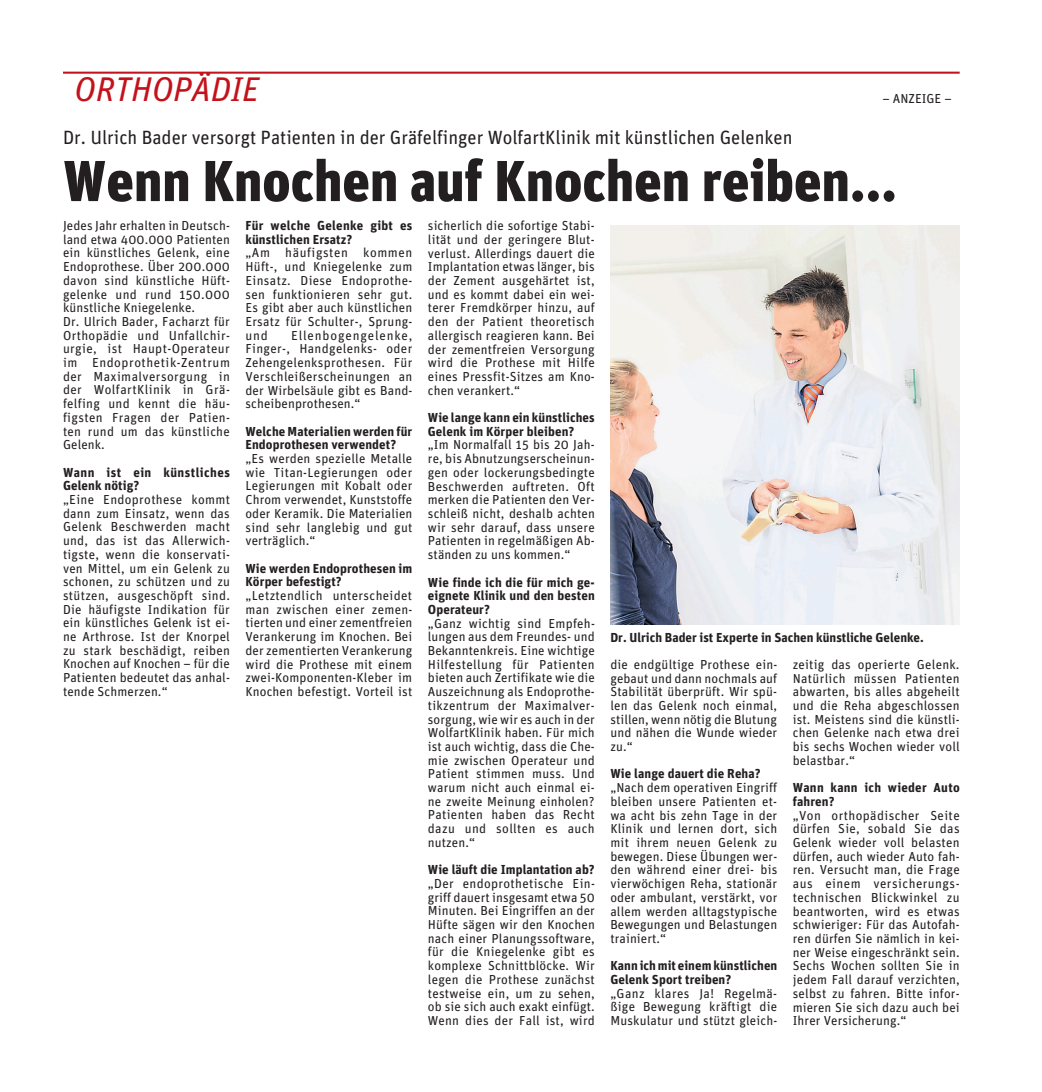
<style>
.page{position:relative;width:1042px;height:1092px;background:#fff}
.page>*{position:absolute;margin:0;border:0;box-sizing:border-box;transform-origin:0 0}
.t1{font:900 57.57px "Unit";color:#231f20;scale:.95 1}
.t2{font:italic 34.3px "Unit";color:#c4121a}
.t3{font:19.25px "Unit";color:#231f20}
.t4{font:12.95px/13.7px "Unit";letter-spacing:.01em;color:#231f20;text-align:justify}
.t5{font:700 12.95px/13.7px "Unit";letter-spacing:.01em;color:#231f20}
.t6{font:700 12.95px/13.7px "Unit";letter-spacing:.035em;color:#231f20}
</style>
<div class="page">
<hr style="left:63px;top:72px;width:896px;height:2px;background:#c4121a">
<img style="left:610px;top:225px;width:349px;height:400px">
<h2 class="t2" style="left:75px;top:69px;width:186px">ORTHOPÄDIE</h2>
<p class="t4" style="left:882px;top:91px;width:71px">– ANZEIGE –</p>
<h3 class="t3" style="left:63px;top:125px;width:731px">Dr. Ulrich Bader versorgt Patienten in der Gräfelfinger WolfartKlinik mit künstlichen Gelenken</h3>
<h1 class="t1" style="left:63px;top:145px;width:879px">Wenn Knochen auf Knochen reiben...</h1>
<p class="t4" style="left:63px;top:218px;width:168px;text-align:left">Jedes Jahr erhalten in Deutsch&shy;land etwa 400.000 Patienten ein künstliches Gelenk, eine<br>Endoprothese. Über 200.000 davon sind künstliche Hüft&shy;gelenke und rund 150.000 künstliche Kniegelenke.<br>Dr. Ulrich Bader, Facharzt für<br>Orthopädie und Unfallchir&shy;urgie, ist Haupt-Operateur im Endoprothetik-Zentrum der Maximalversorgung in der WolfartKlinik in Grä&shy;felfing und kennt die häu&shy;figsten Fragen der Patien&shy;ten rund um das künstliche<br>Gelenk.</p>
<p class="t6" style="left:63px;top:465px;width:168px">Wann ist ein künstliches<br>Gelenk nötig?</p>
<p class="t4" style="left:63px;top:492px;width:168px">„Eine Endoprothese kommt dann zum Einsatz, wenn das Gelenk Beschwerden macht und, das ist das Allerwich&shy;tigste, wenn die konservati&shy;ven Mittel, um ein Gelenk zu schonen, zu schützen und zu stützen, ausgeschöpft sind.<br>Die häufigste Indikation für ein künstliches Gelenk ist ei&shy;ne Arthrose. Ist der Knorpel zu stark beschädigt, reiben Knochen auf Knochen – für die Patienten bedeutet das anhal&shy;tende Schmerzen.“</p>
<p class="t5" style="left:245px;top:218px;width:168px">Für welche Gelenke gibt es künstlichen Ersatz?</p>
<p class="t4" style="left:245px;top:246px;width:168px">„Am häufigsten kommen Hüft-, und Kniegelenke zum Einsatz. Diese Endoprothe&shy;sen funktionieren sehr gut.<br>Es gibt aber auch künstlichen Ersatz für Schulter-, Sprung&shy;und</p>
<p class="t4" style="left:428px;top:218px;width:168px">sicherlich die sofortige Stabi&shy;lität und der geringere Blut&shy;verlust. Allerdings dauert die Implantation etwas länger, bis der Zement ausgehärtet ist, und es kommt dabei ein wei&shy;terer Fremdkörper hinzu, auf den der Patient theoretisch allergisch reagieren kann. Bei der zementfreien Versorgung wird die Prothese mit Hilfe eines Pressfit-Sitzes am Kno&shy;chen verankert.“</p>
<p class="t5" style="left:428px;top:410px;width:168px">Wie lange kann ein künstliches<br>Gelenk im Körper bleiben?</p>
<p class="t4" style="left:428px;top:437px;width:168px">„Im Normalfall 15 bis 20 Jah&shy;re, bis Abnutzungserscheinun&shy;gen oder lockerungsbedingte Beschwerden auftreten. Oft merken die Patienten den Ver&shy;schleiß nicht, deshalb achten wir sehr darauf, dass unsere Patienten in regelmäßigen Ab&shy;ständen zu uns kommen.“</p>
<p class="t5" style="left:428px;top:575px;width:168px;text-align:justify">Wie finde ich die für mich ge&shy;eignete Klinik und den besten Operateur?</p>
<p class="t4" style="left:428px;top:615px;width:168px">„Ganz wichtig sind Empfeh&shy;lungen aus dem Freundes- und Bekanntenkreis. Eine wichtige Hilfestellung für Patienten bieten auch Zertifikate wie die Auszeichnung als Endoprothe&shy;tikzentrum der Maximalver&shy;sorgung, wie wir es auch in der WolfartKlinik haben. Für mich ist auch wichtig, dass die Che&shy;mie zwischen Operateur und Patient stimmen muss. Und warum nicht auch einmal ei&shy;ne zweite Meinung einholen?<br>Patienten haben das Recht dazu und sollten es auch nutzen.“</p>
<p class="t5" style="left:428px;top:862px;width:168px">Wie läuft die Implantation ab?</p>
<p class="t4" style="left:428px;top:876px;width:168px">„Der endoprothetische Ein&shy;griff dauert insgesamt etwa 50<br>Minuten. Bei Eingriffen an der Hüfte sägen wir den Knochen nach einer Planungssoftware, für die Kniegelenke gibt es komplexe Schnittblöcke. Wir legen die Prothese zunächst testweise ein, um zu sehen, ob sie sich auch exakt einfügt.<br>Wenn dies der Fall ist, wird</p>
<p class="t4" style="left:245px;top:328px;width:168px;text-indent:46px">Ellenbogengelenke, Finger-, Handgelenks- oder Zehengelenksprothesen. Für Verschleißerscheinungen an der Wirbelsäule gibt es Band&shy;scheibenprothesen.“</p>
<p class="t5" style="left:245px;top:424px;width:168px">Welche Materialien werden für<br>Endoprothesen verwendet?</p>
<p class="t4" style="left:245px;top:451px;width:168px">„Es werden spezielle Metalle wie Titan-Legierungen oder Legierungen mit Kobalt oder Chrom verwendet, Kunststoffe oder Keramik. Die Materialien sind sehr langlebig und gut verträglich.“</p>
<p class="t5" style="left:245px;top:561px;width:168px">Wie werden Endoprothesen im<br>Körper befestigt?</p>
<p class="t4" style="left:245px;top:588px;width:168px">„Letztendlich unterscheidet man zwischen einer zemen&shy;tierten und einer zementfreien Verankerung im Knochen. Bei der zementierten Verankerung wird die Prothese mit einem zwei-Komponenten-Kleber im Knochen befestigt. Vorteil ist</p>
<p class="t5" style="left:610px;top:630px;width:315px">Dr. Ulrich Bader ist Experte in Sachen künstliche Gelenke.</p>
<p class="t4" style="left:610px;top:657px;width:168px">die endgültige Prothese ein&shy;gebaut und dann nochmals auf Stabilität überprüft. Wir spü&shy;len das Gelenk noch einmal, stillen, wenn nötig die Blutung und nähen die Wunde wieder zu.“</p>
<p class="t5" style="left:610px;top:766px;width:152px">Wie lange dauert die Reha?</p>
<p class="t4" style="left:610px;top:780px;width:168px">„Nach dem operativen Eingriff bleiben unsere Patienten et&shy;wa acht bis zehn Tage in der Klinik und lernen dort, sich mit ihrem neuen Gelenk zu bewegen. Diese Übungen wer&shy;den während einer drei- bis vierwöchigen Reha, stationär oder ambulant, verstärkt, vor allem werden alltagstypische Bewegungen und Belastungen trainiert.“</p>
<p class="t5" style="left:610px;top:958px;width:168px">Kann ich mit einem künstlichen<br>Gelenk Sport treiben?</p>
<p class="t4" style="left:610px;top:985px;width:168px">„Ganz klares Ja! Regelmä&shy;ßige Bewegung kräftigt die Muskulatur und stützt gleich-</p>
<p class="t4" style="left:793px;top:657px;width:168px">zeitig das operierte Gelenk.<br>Natürlich müssen Patienten abwarten, bis alles abgeheilt und die Reha abgeschlossen ist. Meistens sind die künstli&shy;chen Gelenke nach etwa drei bis sechs Wochen wieder voll belastbar.“</p>
<p class="t5" style="left:793px;top:780px;width:168px">Wann kann ich wieder Auto fahren?</p>
<p class="t4" style="left:793px;top:807px;width:168px">„Von orthopädischer Seite dürfen Sie, sobald Sie das Gelenk wieder voll belasten dürfen, auch wieder Auto fah&shy;ren. Versucht man, die Frage aus einem versicherungs&shy;technischen Blickwinkel zu beantworten, wird es etwas schwieriger: Für das Autofah&shy;ren dürfen Sie nämlich in kei&shy;ner Weise eingeschränkt sein.<br>Sechs Wochen sollten Sie in jedem Fall darauf verzichten, selbst zu fahren. Bitte infor&shy;mieren Sie sich dazu auch bei Ihrer Versicherung.“</p>
</div>
